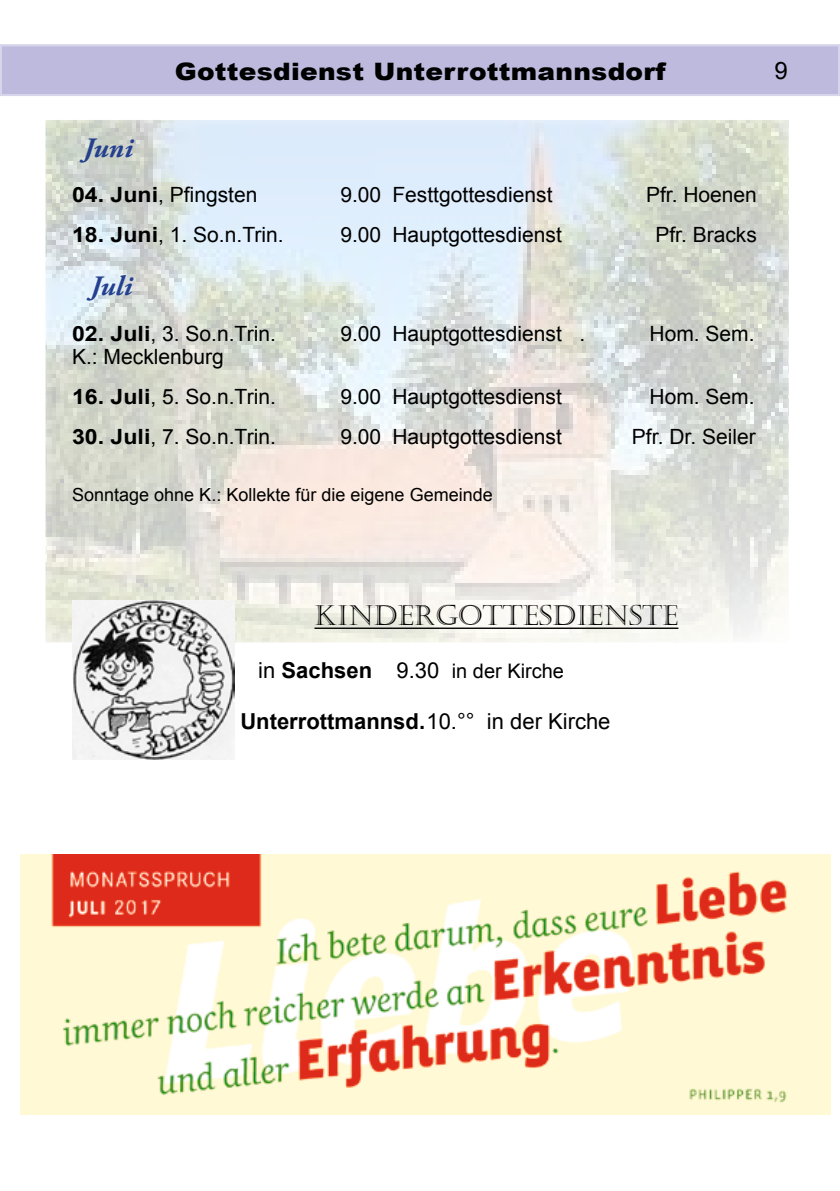
<style>
.page{position:relative;width:840px;height:1191px;background:#fff}
.page>*{position:absolute;margin:0;border:0;box-sizing:border-box;transform-origin:0 0}
.t1{font:28px "Castellar";color:#000}
.t2{font:italic 700 28px "Adobe Garamond Pro";letter-spacing:.01em;color:#24408f}
.t3{font:900 24px "Arial";letter-spacing:.01em;color:#000;scale:1.1 1}
.t4{font:24px "Arial";color:#000}
.t5{font:700 22px "Arial";color:#000}
.t6{font:21px "Arial";color:#000}
.t7{font:20px "Arial";color:#000}
.t8{font:18px "Arial";color:#000}
.s1{font-weight:700}
.s2{font-size:22px}
.s3{font-weight:700;font-size:22px}
.s4{font-weight:400}
</style>
<div class="page">
<div style="left:1px;top:45px;width:837px;height:50px;background:#bdbadd"></div>
<div style="left:0;top:44px;width:839px;height:52px;border:2px solid #d7d5eb"></div>
<svg style="left:839px;top:44px;width:1px;height:52px"></svg>
<div style="left:43px;top:116px;width:748px;height:530px;background:#fff;opacity:.3"></div>
<img style="left:21px;top:854px;width:808px;height:260px">
<hr style="left:314px;top:627px;width:364px;height:2px;background:#000">
<img style="left:72px;top:600px;width:162px;height:160px">
<p class="t3" style="left:175px;top:54px;width:447px">Gottesdienst Unterrottmannsdorf</p>
<p class="t4" style="left:774px;top:55px;width:15px">9</p>
<h1 class="t2" style="left:83px;top:132px;width:51px">Juni</h1>
<p class="t6" style="left:72px;top:181px;width:187px"><span class="s1">04. Juni</span>, Pfingsten</p>
<p class="t6" style="left:340px;top:181px;width:213px">9.00 Festtgottesdienst</p>
<p class="t6" style="left:645px;top:181px;width:112px">Pfr. Hoenen</p>
<p class="t6" style="left:72px;top:221px;width:213px"><span class="s1">18. Juni</span>, 1. So.n.Trin.</p>
<p class="t6" style="left:340px;top:221px;width:223px">9.00 Hauptgottesdienst</p>
<p class="t6" style="left:655px;top:221px;width:103px">Pfr. Bracks</p>
<h1 class="t2" style="left:90px;top:270px;width:43px">Juli</h1>
<p class="t6" style="left:72px;top:319px;width:205px"><span class="s1">02. Juli</span>, 3. So.n.Trin.</p>
<p class="t6" style="left:340px;top:319px;width:246px">9.00 Hauptgottesdienst .</p>
<p class="t6" style="left:649px;top:319px;width:107px">Hom. Sem.</p>
<p class="t6" style="left:72px;top:342px;width:153px">K.: Mecklenburg</p>
<p class="t6" style="left:72px;top:382px;width:205px"><span class="s1">16. Juli</span>, 5. So.n.Trin.</p>
<p class="t6" style="left:340px;top:382px;width:223px">9.00 Hauptgottesdienst</p>
<p class="t6" style="left:649px;top:382px;width:107px">Hom. Sem.</p>
<p class="t6" style="left:72px;top:422px;width:205px"><span class="s1">30. Juli</span>, 7. So.n.Trin.</p>
<p class="t6" style="left:340px;top:422px;width:223px">9.00 Hauptgottesdienst</p>
<p class="t6" style="left:631px;top:422px;width:125px">Pfr. Dr. Seiler</p>
<p class="t8" style="left:72px;top:482px;width:422px">Sonntage ohne K.: Kollekte für die eigene Gemeinde</p>
<h1 class="t1" style="left:314px;top:600px;width:365px">KINDERGOTTESDIENSTE</h1>
<p class="t7" style="left:258px;top:658px;width:307px"><span class="s2">in</span> <span class="s3">Sachsen</span> <span class="s2">9.30</span> in der Kirche</p>
<p class="t5" style="left:240px;top:706px;width:371px">Unterrottmannsd.<span class="s4">10.°° in der Kirche</span></p>
</div>
